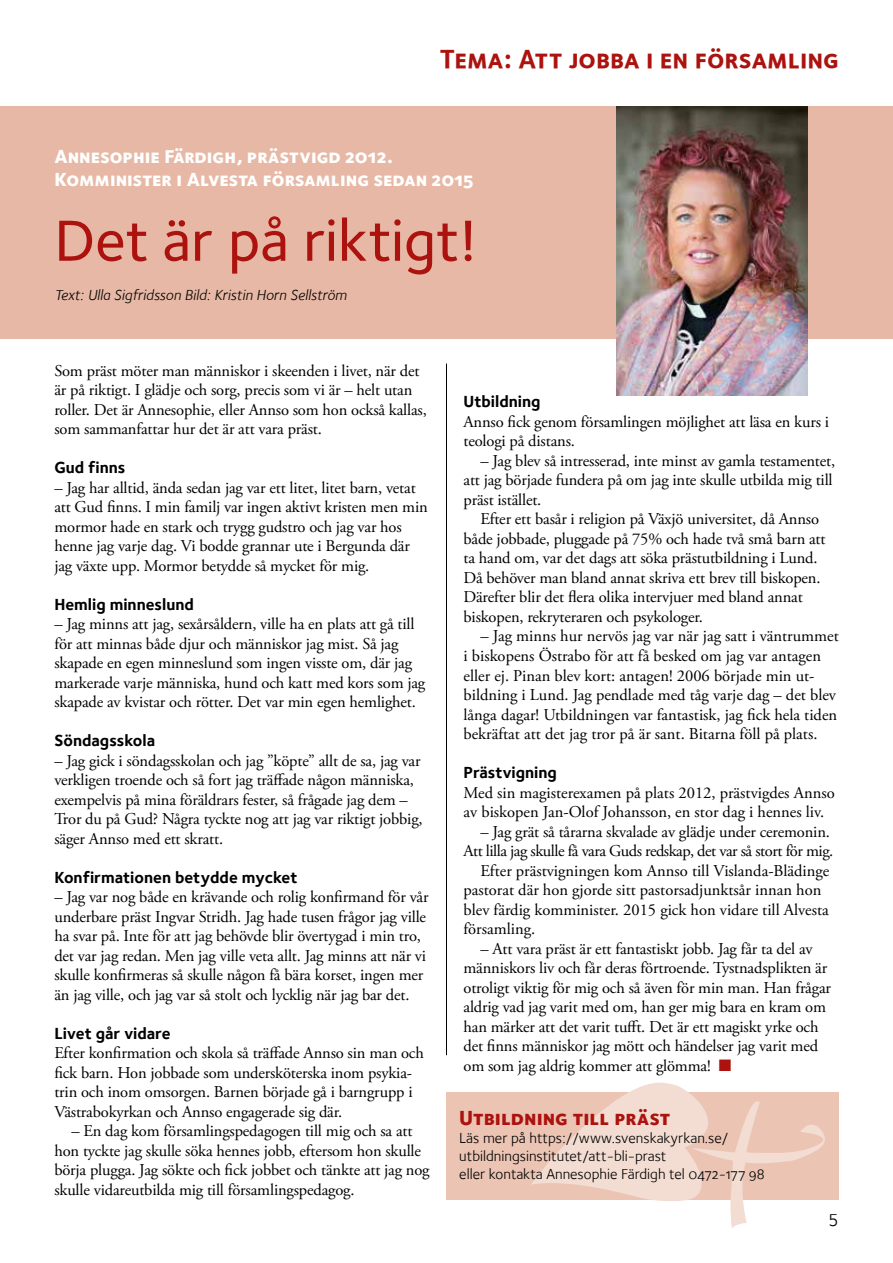
<style>
.page{position:relative;width:893px;height:1263px;background:#fff}
.page>*{position:absolute;margin:0;border:0;box-sizing:border-box;transform-origin:0 0}
.t1{font:500 60px "Foundry Sterling";color:#ac120e}
.t2{font:27px "Foundry Sterling Bold Expert";color:#ac120e}
.t3{font:21px "Foundry Sterling Extra Bld Expert";color:#ac120e}
.t4{font:19.5px/23.4px "Foundry Sterling Extra Bld Expert";color:#fff}
.t5{font:18px "Foundry Sterling";color:#000}
.t6{font:16.5px/19.5px "Adobe Garamond Pro";letter-spacing:-.01em;color:#000}
.t7{font:700 16.5px "Foundry Sterling";color:#000}
.t8{font:16.5px "Adobe Garamond Pro";letter-spacing:-.03em;color:#000}
.t9{font:15px/18px "Foundry Sterling Book OSF";color:#000}
.t10{font:italic 15px "Foundry Sterling";color:#000}
.s1{color:#ac120e}
</style>
<div class="page">
<div style="left:0;top:106px;width:893px;height:233px;background:#e7b8a5"></div>
<div style="left:446px;top:1092px;width:393px;height:107px;background:#ebc4b4"></div>
<hr style="left:446px;top:364px;width:1px;height:691px;background:#000">
<img style="left:617px;top:106px;width:191px;height:289px">
<svg style="left:531px;top:1082px;width:294px;height:146px"></svg>
<h2 class="t2" style="left:440px;top:43px;width:401px">Tema: Att jobba i en församling</h2>
<p class="t4" style="left:54px;top:144px;width:421px">Annesophie Färdigh, prästvigd 2012.<br>Komminister i Alvesta församling sedan 2015</p>
<h1 class="t1" style="left:54px;top:206px;width:425px">Det är på riktigt!</h1>
<p class="t10" style="left:54px;top:286px;width:294px">Text: Ulla Sigfridsson Bild: Kristin Horn Sellström</p>
<p class="t6" style="left:54px;top:361px;width:374px">Som präst möter man människor i skeenden i livet, när det är på riktigt. I glädje och sorg, precis som vi är – helt utan roller. Det är Annesophie, eller Annso som hon också kallas, som sammanfattar hur det är att vara präst.</p>
<p class="t7" style="left:54px;top:458px;width:73px">Gud finns</p>
<p class="t6" style="left:54px;top:478px;width:375px">– Jag har alltid, ända sedan jag var ett litet, litet barn, vetat att Gud finns. I min familj var ingen aktivt kristen men min mormor hade en stark och trygg gudstro och jag var hos henne jag varje dag. Vi bodde grannar ute i Bergunda där jag växte upp. Mormor betydde så mycket för mig.</p>
<p class="t7" style="left:54px;top:594px;width:141px">Hemlig minneslund</p>
<p class="t6" style="left:54px;top:615px;width:372px">– Jag minns att jag, sexårsåldern, ville ha en plats att gå till för att minnas både djur och människor jag mist. Så jag skapade en egen minneslund som ingen visste om, där jag markerade varje människa, hund och katt med kors som jag skapade av kvistar och rötter. Det var min egen hemlighet.</p>
<p class="t7" style="left:54px;top:731px;width:102px">Söndagsskola</p>
<p class="t6" style="left:54px;top:751px;width:370px">– Jag gick i söndagsskolan och jag ”köpte” allt de sa, jag var verkligen troende och så fort jag träffade någon människa, exempelvis på mina föräldrars fester, så frågade jag dem – Tror du på Gud? Några tyckte nog att jag var riktigt jobbig, säger Annso med ett skratt.</p>
<p class="t7" style="left:54px;top:867px;width:245px">Konfirmationen betydde mycket</p>
<p class="t6" style="left:54px;top:888px;width:376px">– Jag var nog både en krävande och rolig konfirmand för vår underbare präst Ingvar Stridh. Jag hade tusen frågor jag ville ha svar på. Inte för att jag behövde blir övertygad i min tro, det var jag redan. Men jag ville veta allt. Jag minns att när vi skulle konfirmeras så skulle någon få bära korset, ingen mer än jag ville, och jag var så stolt och lycklig när jag bar det.</p>
<p class="t7" style="left:54px;top:1023px;width:118px">Livet går vidare</p>
<p class="t6" style="left:54px;top:1044px;width:371px">Efter konfirmation och skola så träffade Annso sin man och fick barn. Hon jobbade som undersköterska inom psykia&shy;trin och inom omsorgen. Barnen började gå i barngrupp i Västrabokyrkan och Annso engagerade sig där.</p>
<p class="t6" style="left:54px;top:1122px;width:377px;text-indent:17px">– En dag kom församlingspedagogen till mig och sa att hon tyckte jag skulle söka hennes jobb, eftersom hon skulle börja plugga. Jag sökte och fick jobbet och tänkte att jag nog skulle vidareutbilda mig till församlingspedagog.</p>
<p class="t7" style="left:463px;top:392px;width:79px">Utbildning</p>
<p class="t6" style="left:463px;top:412px;width:367px">Annso fick genom församlingen möjlighet att läsa en kurs i teologi på distans.</p>
<p class="t6" style="left:463px;top:451px;width:373px;text-indent:17px">– Jag blev så intresserad, inte minst av gamla testamentet, att jag började fundera på om jag inte skulle utbilda mig till präst istället.</p>
<p class="t6" style="left:463px;top:510px;width:364px;text-indent:17px">Efter ett basår i religion på Växjö universitet, då Annso både jobbade, pluggade på 75% och hade två små barn att ta hand om, var det dags att söka prästutbildning i Lund.<br>Då behöver man bland annat skriva ett brev till biskopen.<br>Därefter blir det flera olika intervjuer med bland annat biskopen, rekryteraren och psykologer.</p>
<p class="t6" style="left:463px;top:627px;width:377px;text-indent:17px">– Jag minns hur nervös jag var när jag satt i väntrummet i biskopens Östrabo för att få besked om jag var antagen eller ej. Pinan blev kort: antagen! 2006 började min ut&shy;bildning i Lund. Jag pendlade med tåg varje dag – det blev långa dagar! Utbildningen var fantastisk, jag fick hela tiden bekräftat att det jag tror på är sant. Bitarna föll på plats.</p>
<p class="t7" style="left:463px;top:763px;width:95px">Prästvigning</p>
<p class="t6" style="left:463px;top:783px;width:373px">Med sin magisterexamen på plats 2012, prästvigdes Annso av biskopen Jan-Olof Johansson, en stor dag i hennes liv.</p>
<p class="t6" style="left:480px;top:822px;width:351px">– Jag grät så tårarna skvalade av glädje under ceremonin.</p>
<p class="t8" style="left:463px;top:841px;width:371px">Att lilla jag skulle få vara Guds redskap, det var så stort för mig.</p>
<p class="t6" style="left:480px;top:861px;width:350px">Efter prästvigningen kom Annso till Vislanda-Blädinge</p>
<p class="t6" style="left:463px;top:881px;width:359px">pastorat där hon gjorde sitt pastorsadjunktsår innan hon</p>
<p class="t6" style="left:463px;top:900px;width:367px">blev färdig komminister. 2015 gick hon vidare till Alvesta</p>
<p class="t6" style="left:463px;top:920px;width:73px">församling.</p>
<p class="t6" style="left:463px;top:939px;width:369px;text-indent:17px">– Att vara präst är ett fantastiskt jobb. Jag får ta del av människors liv och får deras förtroende. Tystnadsplikten är otroligt viktig för mig och så även för min man. Han frågar aldrig vad jag varit med om, han ger mig bara en kram om han märker att det varit tufft. Det är ett magiskt yrke och det finns människor jag mött och händelser jag varit med om som jag aldrig kommer att glömma! <span class="s1">■</span></p>
<p class="t3" style="left:459px;top:1105px;width:213px">Utbildning till präst</p>
<p class="t9" style="left:459px;top:1129px;width:307px">Läs mer på https://www.svenskakyrkan.se/ utbildningsinstitutet/att-bli-prast<br>eller kontakta Annesophie Färdigh tel 0472-177 98</p>
<p class="t5" style="left:828px;top:1210px;width:12px">5</p>
</div>
